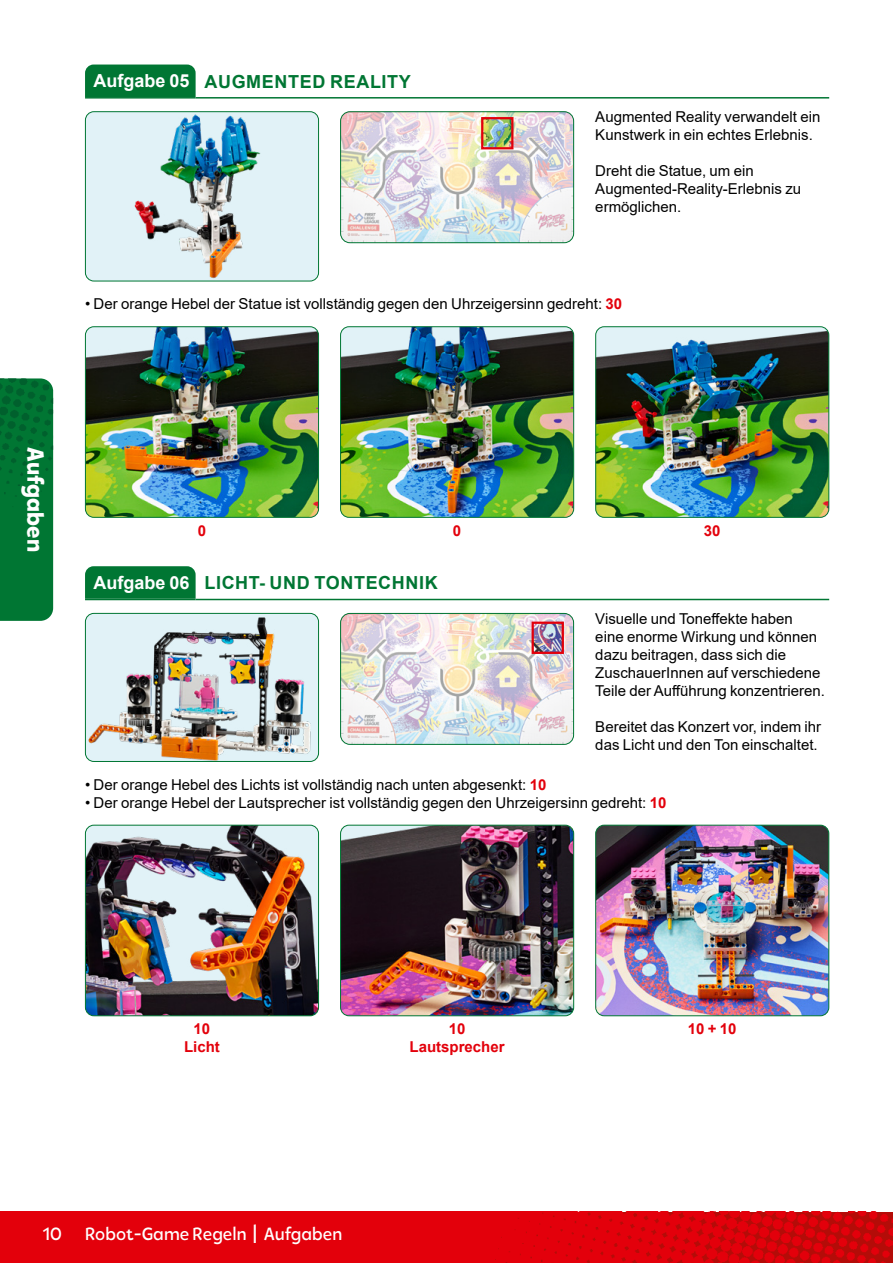
<style>
.page{position:relative;width:893px;height:1263px;background:#fff}
.page>*{position:absolute;margin:0;border:0;box-sizing:border-box;transform-origin:0 0}
.Tab_Titles{font:800 24px "Tobi Pro";letter-spacing:.005em;color:#fff}
.Subheader_12{font:700 18px "Arial";letter-spacing:.035em;color:#007633}
.Footer_12_Regular{font:500 18px "Tobi Pro";color:#fff}
.t1{font:700 18px "Arial";color:#fff}
.Basic_Body_10{font:15px/18px "Arial";color:#000}
.Basic_Body_10__cente{font:700 15px "Arial";color:#e3000b}
.s1{font-weight:700;color:#e3000b}
.s2{font-size:27px}
</style>
<div class="page">
<img style="left:0;top:1212px;width:893px;height:51px">
<div style="left:0;top:550px;width:53px;height:71px;background:#007633"></div>
<img style="left:0;top:378px;width:53px;height:172px">
<hr style="left:85px;top:97px;width:111px;height:2px;background:#007633">
<hr style="left:196px;top:97px;width:633px;height:2px;background:#007633">
<div style="left:85px;top:65px;width:111px;height:32px;background:#007633"></div>
<div style="left:85px;top:112px;width:234px;height:169px;background:#e1f2f7;border-radius:9px"></div>
<img style="left:134px;top:114px;width:127px;height:165px">
<div style="left:85px;top:111px;width:234px;height:170px;border:1px solid #007633;border-radius:9px"></div>
<img style="left:342px;top:113px;width:232px;height:130px">
<div style="left:481px;top:117px;width:32px;height:32px;border:2px solid #e3000b"></div>
<div style="left:340px;top:111px;width:234px;height:132px;border:1px solid #007633;border-radius:9px"></div>
<img style="left:85px;top:327px;width:234px;height:190px">
<div style="left:85px;top:326px;width:234px;height:192px;border:1px solid #007633;border-radius:9px"></div>
<img style="left:341px;top:327px;width:233px;height:190px">
<div style="left:340px;top:326px;width:234px;height:192px;border:1px solid #007633;border-radius:9px"></div>
<img style="left:597px;top:327px;width:232px;height:190px">
<div style="left:595px;top:326px;width:234px;height:192px;border:1px solid #007633;border-radius:9px"></div>
<hr style="left:85px;top:599px;width:111px;height:1px;background:#007633">
<hr style="left:196px;top:599px;width:633px;height:1px;background:#007633">
<svg style="left:85px;top:566px;width:111px;height:33px;background:#067938"></svg>
<img style="left:85px;top:613px;width:234px;height:148px">
<div style="left:85px;top:613px;width:234px;height:149px;border:1px solid #007633;border-radius:9px"></div>
<img style="left:342px;top:615px;width:230px;height:128px">
<div style="left:532px;top:622px;width:32px;height:32px;border:2px solid #e3000b"></div>
<div style="left:340px;top:613px;width:234px;height:132px;border:1px solid #007633;border-radius:9px"></div>
<img style="left:85px;top:825px;width:234px;height:191px">
<div style="left:85px;top:825px;width:234px;height:191px;border:1px solid #007633;border-radius:9px"></div>
<img style="left:341px;top:825px;width:233px;height:191px">
<div style="left:340px;top:825px;width:234px;height:191px;border:1px solid #007633;border-radius:9px"></div>
<img style="left:596px;top:825px;width:233px;height:191px">
<div style="left:595px;top:825px;width:234px;height:191px;border:1px solid #007633;border-radius:9px"></div>
<p class="t1" style="left:94px;top:68px;width:98px">Aufgabe 05</p>
<p class="Subheader_12" style="left:204px;top:68px;width:208px">AUGMENTED REALITY</p>
<p class="Basic_Body_10" style="left:595px;top:108px;width:227px">Augmented Reality verwandelt ein<br>Kunstwerk in ein echtes Erlebnis.</p>
<p class="Basic_Body_10" style="left:595px;top:162px;width:207px">Dreht die Statue, um ein<br>Augmented-Reality-Erlebnis zu ermöglichen.</p>
<p class="Basic_Body_10" style="left:85px;top:295px;width:539px">• Der orange Hebel der Statue ist vollständig gegen den Uhrzeigersinn gedreht: <span class="s1">30</span></p>
<p class="Tab_Titles" style="left:52px;top:447px;width:106px;rotate:90deg">Aufgaben</p>
<p class="Basic_Body_10__cente" style="left:198px;top:520px;width:10px">0</p>
<p class="Basic_Body_10__cente" style="left:453px;top:520px;width:10px">0</p>
<p class="Basic_Body_10__cente" style="left:704px;top:520px;width:18px">30</p>
<p class="t1" style="left:94px;top:570px;width:98px">Aufgabe 06</p>
<p class="Subheader_12" style="left:204px;top:570px;width:235px">LICHT- UND TONTECHNIK</p>
<p class="Basic_Body_10" style="left:595px;top:609px;width:231px">Visuelle und Toneffekte haben<br>eine enorme Wirkung und können dazu beitragen, dass sich die<br>ZuschauerInnen auf verschiedene<br>Teile der Aufführung konzentrieren.</p>
<p class="Basic_Body_10" style="left:595px;top:717px;width:227px">Bereitet das Konzert vor, indem ihr das Licht und den Ton einschaltet.</p>
<p class="Basic_Body_10" style="left:85px;top:775px;width:463px">• Der orange Hebel des Lichts ist vollständig nach unten abgesenkt: <span class="s1">10</span></p>
<p class="Basic_Body_10" style="left:85px;top:793px;width:583px">• Der orange Hebel der Lautsprecher ist vollständig gegen den Uhrzeigersinn gedreht: <span class="s1">10</span></p>
<p class="Basic_Body_10__cente" style="left:194px;top:1018px;width:18px">10</p>
<p class="Basic_Body_10__cente" style="left:184px;top:1036px;width:37px">Licht</p>
<p class="Basic_Body_10__cente" style="left:449px;top:1018px;width:18px">10</p>
<p class="Basic_Body_10__cente" style="left:410px;top:1036px;width:97px">Lautsprecher</p>
<p class="Basic_Body_10__cente" style="left:688px;top:1018px;width:50px">10 + 10</p>
<p class="Footer_12_Regular" style="left:43px;top:1222px;width:21px">1O</p>
<p class="Footer_12_Regular" style="left:85px;top:1222px;width:259px">Robot-Game Regeln <span class="s2">I</span> Aufgaben</p>
</div>
